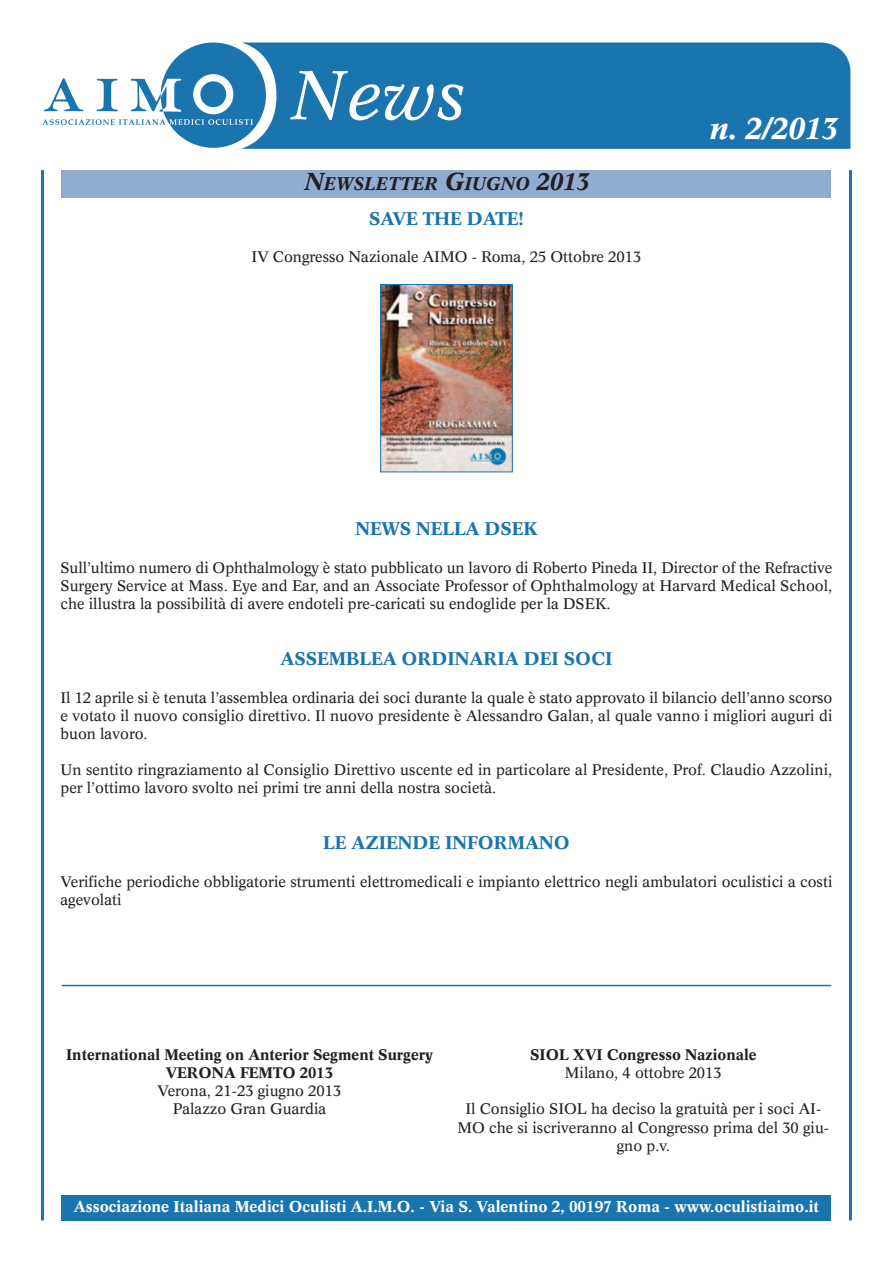
<style>
.page{position:relative;width:893px;height:1263px;background:#fff}
.page>*{position:absolute;margin:0;border:0;box-sizing:border-box;transform-origin:0 0}
.t1{font:italic 67.5px "Concorde";color:#fff}
.t2{font:italic 700 30px "Concorde";color:#fff}
.t3{font:700 18px "Concorde";color:#1a74ae}
.t4{font:italic 700 18px "Concorde";color:#231f20}
.t5{font:700 15.45px "Concorde";color:#fff}
.t6{font:15px/18px "Concorde";color:#231f20;text-align:justify}
.t7{font:700 15px/18px "Concorde";color:#231f20;text-align:center}
.s1{font-size:24px}
</style>
<div class="page">
<svg style="left:43px;top:43px;width:198px;height:105px"></svg>
<div style="left:241px;top:43px;width:609px;height:106px;background:#1a74ae"></div>
<hr style="left:41px;top:170px;width:3px;height:1050px;background:#1a74ae">
<hr style="left:849px;top:170px;width:3px;height:1050px;background:#1a74ae">
<hr style="left:62px;top:985px;width:769px;height:1px;background:#1a74ae">
<div style="left:62px;top:1195px;width:769px;height:25px;background:#1a74ae"></div>
<div style="left:62px;top:170px;width:769px;height:28px;background:#92abd0"></div>
<img style="left:383px;top:286px;width:127px;height:184px">
<h1 class="t1" style="left:289px;top:67px;width:179px">News</h1>
<p class="t4" style="left:304px;top:177px;width:287px"><span class="s1">N</span>EWSLETTER <span class="s1">G</span>IUGNO <span class="s1">2013</span></p>
<p class="t3" style="left:369px;top:211px;width:156px">SAVE THE DATE!</p>
<p class="t6" style="left:252px;top:249px;width:391px">IV Congresso Nazionale AIMO - Roma, 25 Ottobre 2013</p>
<h2 class="t2" style="left:709px;top:116px;width:130px">n. 2/2013</h2>
<p class="t3" style="left:355px;top:521px;width:184px">NEWS NELLA DSEK</p>
<p class="t6" style="left:61px;top:560px;width:773px">Sull’ultimo numero di Ophthalmology è stato pubblicato un lavoro di Roberto Pineda II, Director of the Refractive Surgery Service at Mass. Eye and Ear, and an Associate Professor of Ophthalmology at Harvard Medical School, che illustra la possibilità di avere endoteli pre-caricati su endoglide per la DSEK.</p>
<p class="t3" style="left:280px;top:651px;width:334px">ASSEMBLEA ORDINARIA DEI SOCI</p>
<p class="t6" style="left:61px;top:689px;width:773px">Il 12 aprile si è tenuta l’assemblea ordinaria dei soci durante la quale è stato approvato il bilancio dell’anno scorso e votato il nuovo consiglio direttivo. Il nuovo presidente è Alessandro Galan, al quale vanno i migliori auguri di buon lavoro.</p>
<p class="t6" style="left:61px;top:762px;width:773px">Un sentito ringraziamento al Consiglio Direttivo uscente ed in particolare al Presidente, Prof. Claudio Azzolini, per l’ottimo lavoro svolto nei primi tre anni della nostra società.</p>
<p class="t3" style="left:323px;top:835px;width:248px">LE AZIENDE INFORMANO</p>
<p class="t6" style="left:61px;top:873px;width:773px">Verifiche periodiche obbligatorie strumenti elettromedicali e impianto elettrico negli ambulatori oculistici a costi agevolati</p>
<p class="t7" style="left:66px;top:1047px;width:368px">International Meeting on Anterior Segment Surgery<br>VERONA FEMTO 2013</p>
<p class="t6" style="left:158px;top:1083px;width:186px;text-align:center">Verona, 21-23 giugno 2013<br>Palazzo Gran Guardia</p>
<p class="t7" style="left:530px;top:1047px;width:228px">SIOL XVI Congresso Nazionale</p>
<p class="t6" style="left:565px;top:1065px;width:159px">Milano, 4 ottobre 2013</p>
<p class="t6" style="left:458px;top:1101px;width:373px;text-align:center">Il Consiglio SIOL ha deciso la gratuità per i soci AI-<br>MO che si iscriveranno al Congresso prima del 30 giu&shy;gno p.v.</p>
<p class="t5" style="left:74px;top:1200px;width:746px">Associazione Italiana Medici Oculisti A.I.M.O. - Via S. Valentino 2, 00197 Roma - www.oculistiaimo.it</p>
</div>
